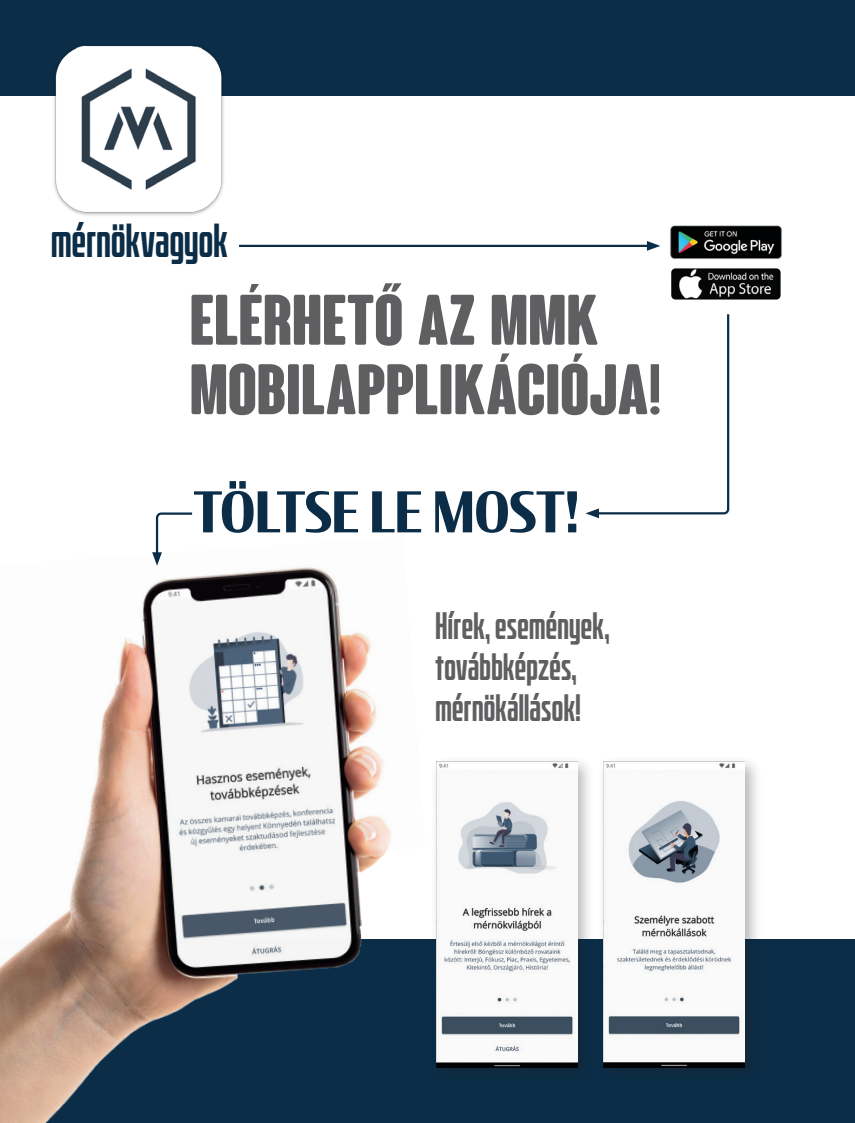
<style>
.page{position:relative;width:855px;height:1123px;background:#fff}
.page>*{position:absolute;margin:0;border:0;box-sizing:border-box;transform-origin:0 0}
.t1{font:700 condensed 69.45px "Coluna Rounded";color:#5f5f62;scale:1.1 1}
.t2{font:700 55.5px "Condor Cond";letter-spacing:-.01em;color:#0b2d47}
.t3{font:700 42.3px "Bitcrusher Cd Rg";letter-spacing:.005em;color:#0b2d47}
.t4{font:700 33.9px "Bitcrusher Cd Rg";letter-spacing:.01em;color:#5f5f62}
</style>
<div class="page">
<div style="left:0;top:939px;width:855px;height:184px;background:#0b2d47"></div>
<div style="left:0;top:0;width:855px;height:96px;background:#0b2d47"></div>
<img style="left:0;top:565px;width:391px;height:558px">
<img style="left:670px;top:225px;width:112px;height:34px">
<img style="left:671px;top:268px;width:109px;height:31px">
<svg style="left:585px;top:314px;width:145px;height:204px"></svg>
<svg style="left:152px;top:512px;width:41px;height:53px"></svg>
<img style="left:53px;top:45px;width:171px;height:171px">
<hr style="left:239px;top:245px;width:412px;height:2px;background:#0b2d47">
<svg style="left:647px;top:241px;width:13px;height:10px"></svg>
<div style="left:429px;top:755px;width:165px;height:329px;background:#231f20;opacity:.33"></div>
<img style="left:436px;top:761px;width:141px;height:306px">
<div style="left:597px;top:755px;width:165px;height:329px;background:#231f20;opacity:.33"></div>
<img style="left:603px;top:761px;width:141px;height:306px">
<p class="t3" style="left:51px;top:208px;width:178px">mérnökvagyok</p>
<p class="t1" style="left:189px;top:282px;width:373px">ELÉRHETŐ AZ MMK</p>
<p class="t1" style="left:189px;top:352px;width:430px">MOBILAPPLIKÁCIÓJA!</p>
<p class="t2" style="left:194px;top:476px;width:388px">TÖLTSE LE MOST!</p>
<p class="t4" style="left:435px;top:599px;width:175px">Hírek, események,</p>
<p class="t4" style="left:435px;top:640px;width:143px">továbbképzés,</p>
<p class="t4" style="left:435px;top:681px;width:147px">mérnökállások!</p>
</div>
